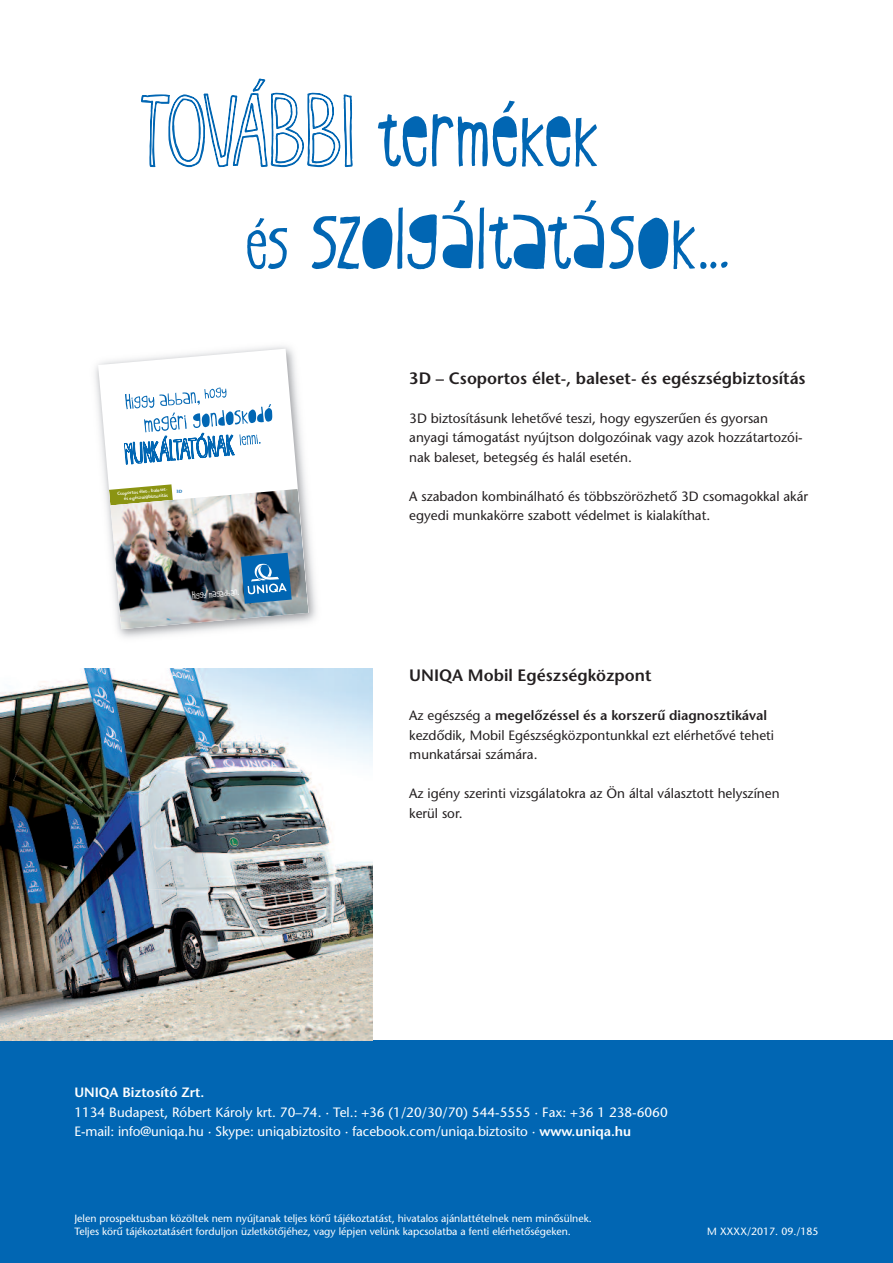
<style>
.page{position:relative;width:893px;height:1263px;background:#fff}
.page>*{position:absolute;margin:0;border:0;box-sizing:border-box;transform-origin:0 0}
.t1{font:16.5px "ITC Stone Sans M Semi";color:#231f20}
.t2{font:13.5px/19.5px "ITC Stone Sans M";color:#231f20}
.t3{font:13.5px/19.5px "ITC Stone Sans M";letter-spacing:-.005em;color:#fff}
.t4{font:13.5px "ITC Stone Sans M Semi";color:#231f20}
.t5{font:13.5px "ITC Stone Sans M Semi";color:#fff}
.t6{font:12px "Oyster CEE+JKEXLM";color:#fff}
.t7{font:10.5px/13.5px "ITC Stone Sans M";color:#fff}
.t8{font:4.35px/5.7px "ITC Stone Sans M Semi+UPEUTK";color:#fff;text-align:right}
.s1{font-family:"ITC Stone Sans M"}
.s2{font-family:"ITC Stone Sans M Semi"}
</style>
<div class="page">
<svg style="left:141px;top:79px;width:212px;height:88px"></svg>
<svg style="left:378px;top:101px;width:219px;height:66px"></svg>
<svg style="left:247px;top:218px;width:40px;height:51px"></svg>
<svg style="left:312px;top:200px;width:161px;height:69px"></svg>
<svg style="left:479px;top:200px;width:249px;height:69px"></svg>
<div style="left:0;top:1040px;width:893px;height:223px;background:#0166b3"></div>
<img style="left:0;top:669px;width:372px;height:371px">
<img style="left:95px;top:346px;width:221px;height:292px">
<svg style="left:98px;top:349px;width:211px;height:280px"></svg>
<svg style="left:124px;top:388px;width:148px;height:77px"></svg>
<img style="left:109px;top:484px;width:200px;height:145px">
<p class="t8" style="left:117px;top:491px;width:52px;rotate:-5deg">Csoportos élet-, baleset&shy;és egészségbiztosítás</p>
<p class="t6" style="left:191px;top:588px;width:49px;rotate:-5deg">Higgy magadban.</p>
<p class="t1" style="left:409px;top:372px;width:398px">3D – Csoportos élet-, baleset- és egészségbiztosítás</p>
<p class="t2" style="left:409px;top:410px;width:395px">3D biztosításunk lehetővé teszi, hogy egyszerűen és gyorsan anyagi támogatást nyújtson dolgozóinak vagy azok hozzátartozói&shy;nak baleset, betegség és halál esetén.</p>
<p class="t2" style="left:409px;top:488px;width:400px">A szabadon kombinálható és többszörözhető 3D csomagokkal akár egyedi munkakörre szabott védelmet is kialakíthat.</p>
<p class="t1" style="left:409px;top:669px;width:244px">UNIQA Mobil Egészségközpont</p>
<p class="t4" style="left:409px;top:710px;width:359px"><span class="s1">Az egészség a</span> megelőzéssel és a korszerű diagnosztikával</p>
<p class="t2" style="left:409px;top:727px;width:366px">kezdődik, Mobil Egészségközpontunkkal ezt elérhetővé teheti munkatársai számára.</p>
<p class="t2" style="left:409px;top:785px;width:372px">Az igény szerinti vizsgálatokra az Ön által választott helyszínen kerül sor.</p>
<p class="t5" style="left:74px;top:1087px;width:131px">UNIQA Biztosító Zrt.</p>
<p class="t3" style="left:74px;top:1104px;width:595px">1134 Budapest, Róbert Károly krt. 70–74. · Tel.: +36 (1/20/30/70) 544-5555 · Fax: +36 1 238-6060<br>E-mail: info@uniqa.hu · Skype: uniqabiztosito · facebook.com/uniqa.biztosito · <span class="s2">www.uniqa.hu</span></p>
<p class="t7" style="left:74px;top:1212px;width:519px">Jelen prospektusban közöltek nem nyújtanak teljes körű tájékoztatást, hivatalos ajánlattételnek nem minősülnek.<br>Teljes körű tájékoztatásért forduljon üzletkötőjéhez, vagy lépjen velünk kapcsolatba a fenti elérhetőségeken.</p>
<p class="t7" style="left:707px;top:1226px;width:113px">M XXXX/2017. 09./185</p>
</div>
